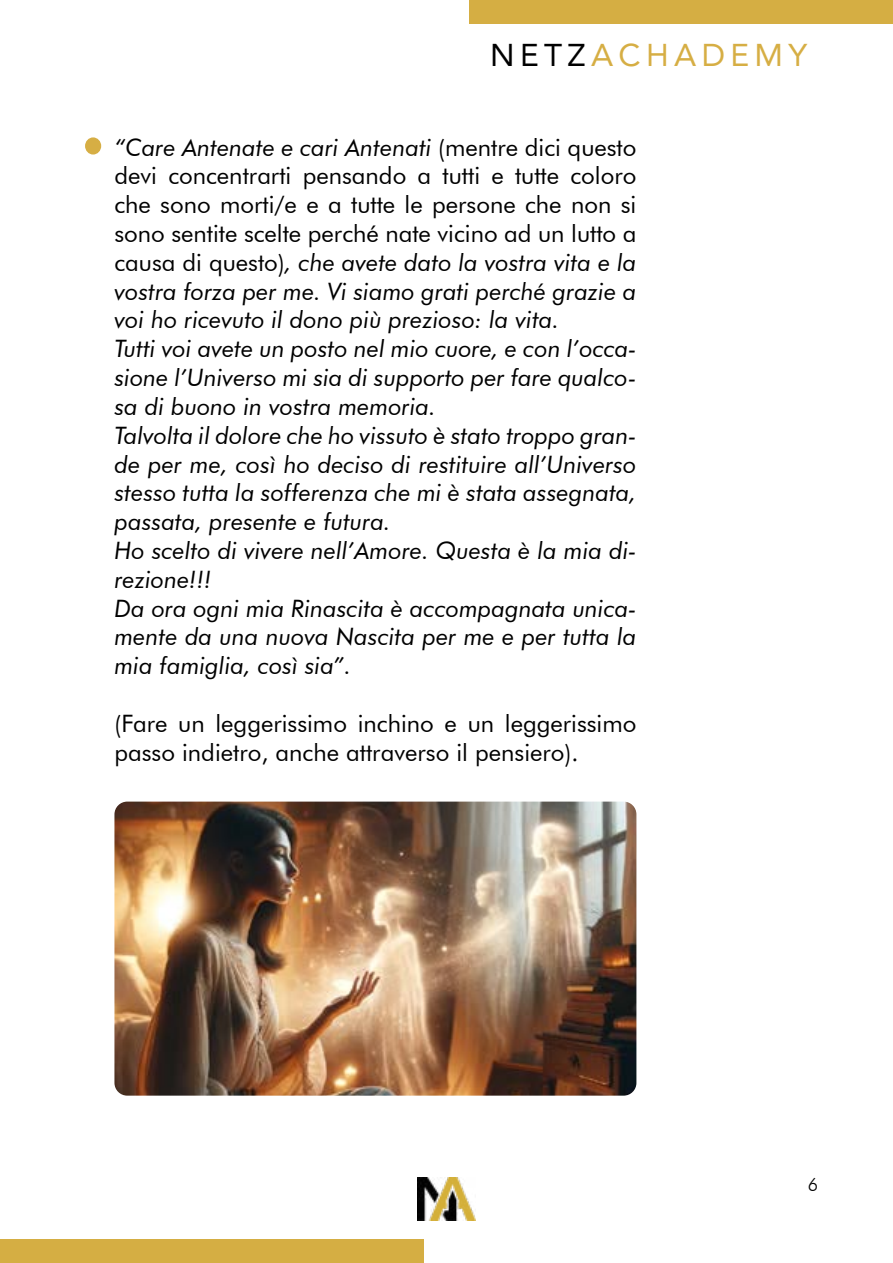
<style>
.page{position:relative;width:893px;height:1263px;background:#fff}
.page>*{position:absolute;margin:0;border:0;box-sizing:border-box;transform-origin:0 0}
.t1{font:31.5px "Avenir";letter-spacing:.17em;color:#d6ae44}
.t2{font:italic 24px/28.8px "Futura BT";color:#000}
.t3{font:24px/28.8px "Futura BT";color:#000}
.t4{font:300 18px "Futura BT";color:#000}
.s1{color:#000}
.s2{font-style:normal}
</style>
<div class="page">
<img style="left:418px;top:1177px;width:57px;height:43px">
<div style="left:469px;top:0;width:424px;height:23px;background:#d5ae43"></div>
<div style="left:0;top:1239px;width:424px;height:24px;background:#d5ae43"></div>
<img style="left:114px;top:801px;width:522px;height:295px">
<div style="left:85px;top:137px;width:16px;height:18px;background:#d6ae44;border-radius:50%"></div>
<h1 class="t1" style="left:490px;top:29px;width:318px"><span class="s1">NETZ</span>ACHADEMY</h1>
<p class="t2" style="left:114px;top:133px;width:523px">“Care Antenate e cari Antenati <span class="s2">(mentre dici questo devi concentrarti pensando a tutti e tutte coloro che sono morti/e e a tutte le persone che non si sono sentite scelte perché nate vicino ad un lutto a causa di questo)</span>, che avete dato la vostra vita e la vostra forza per me. Vi siamo grati perché grazie a voi ho ricevuto il dono più prezioso: la vita.<br>Tutti voi avete un posto nel mio cuore, e con l’occa&shy;sione l’Universo mi sia di supporto per fare qualco&shy;sa di buono in vostra memoria.<br>Talvolta il dolore che ho vissuto è stato troppo gran&shy;de per me, così ho deciso di restituire all’Universo stesso tutta la sofferenza che mi è stata assegnata, passata, presente e futura.<br>Ho scelto di vivere nell’Amore. Questa è la mia di&shy;rezione!!!<br>Da ora ogni mia Rinascita è accompagnata unica&shy;mente da una nuova Nascita per me e per tutta la mia famiglia, così sia”.</p>
<p class="t3" style="left:114px;top:709px;width:523px">(Fare un leggerissimo inchino e un leggerissimo passo indietro, anche attraverso il pensiero).</p>
<p class="t4" style="left:808px;top:1174px;width:12px">6</p>
</div>
